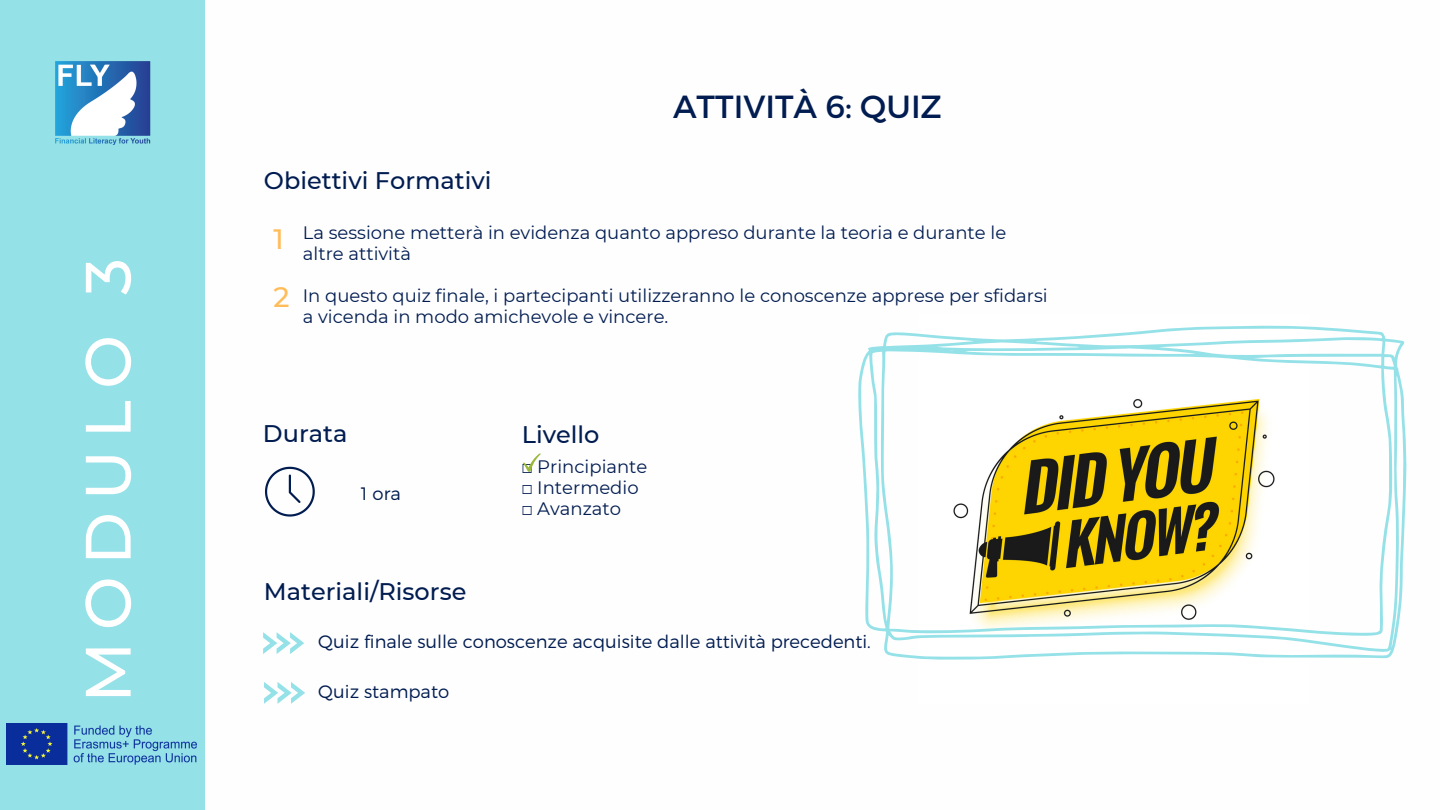
<style>
.page{position:relative;width:1440px;height:810px;background:#fff}
.page>*{position:absolute;margin:0;border:0;box-sizing:border-box;transform-origin:0 0}
.t1{font:500 64px "Montserrat";letter-spacing:.18em;color:#fff}
.t2{font:32px "Montserrat";color:#011c50}
.t3{font:500 28px "Montserrat";color:#ffbd59}
.t4{font:500 24px "Montserrat";color:#011c50}
.t5{font:18px/21px "Montserrat";color:#011c50}
.t6{font:300 18px "Montserrat";color:#011c50}
.s1{font-family:"Free Mono"}
</style>
<div class="page">
<div style="left:0;top:0;width:204px;height:810px;background:#95e1e8"></div>
<img style="left:55px;top:61px;width:96px;height:84px">
<svg style="left:265px;top:467px;width:50px;height:50px"></svg>
<svg style="left:263px;top:632px;width:41px;height:22px"></svg>
<svg style="left:264px;top:682px;width:41px;height:22px"></svg>
<svg style="left:858px;top:326px;width:548px;height:333px"></svg>
<img style="left:7px;top:724px;width:189px;height:41px">
<svg style="left:523px;top:453px;width:18px;height:19px"></svg>
<p class="t1" style="left:69px;top:703px;width:446px;rotate:-90deg">MODULO 3</p>
<p class="t4" style="left:264px;top:166px;width:229px">Obiettivi Formativi</p>
<p class="t2" style="left:673px;top:86px;width:270px">ATTIVITÀ 6: QUIZ</p>
<p class="t3" style="left:274px;top:222px;width:12px">1</p>
<p class="t3" style="left:274px;top:280px;width:18px">2</p>
<p class="t5" style="left:303px;top:222px;width:705px">La sessione metterà in evidenza quanto appreso durante la teoria e durante le altre attività</p>
<p class="t5" style="left:303px;top:285px;width:746px">In questo quiz finale, i partecipanti utilizzeranno le conoscenze apprese per sfidarsi a vicenda in modo amichevole e vincere.</p>
<p class="t4" style="left:263px;top:419px;width:86px">Durata</p>
<p class="t4" style="left:522px;top:420px;width:79px">Livello</p>
<p class="t5" style="left:522px;top:456px;width:127px"><span class="s1">☐</span> Principiante</p>
<p class="t5" style="left:522px;top:477px;width:118px"><span class="s1">☐</span> Intermedio</p>
<p class="t5" style="left:522px;top:498px;width:101px"><span class="s1">☐</span> Avanzato</p>
<p class="t6" style="left:361px;top:482px;width:41px">1 ora</p>
<p class="t4" style="left:264px;top:577px;width:204px">Materiali/Risorse</p>
<p class="t6" style="left:318px;top:630px;width:554px">Quiz finale sulle conoscenze acquisite dalle attività precedenti.</p>
<p class="t6" style="left:318px;top:679px;width:132px">Quiz stampato</p>
</div>
